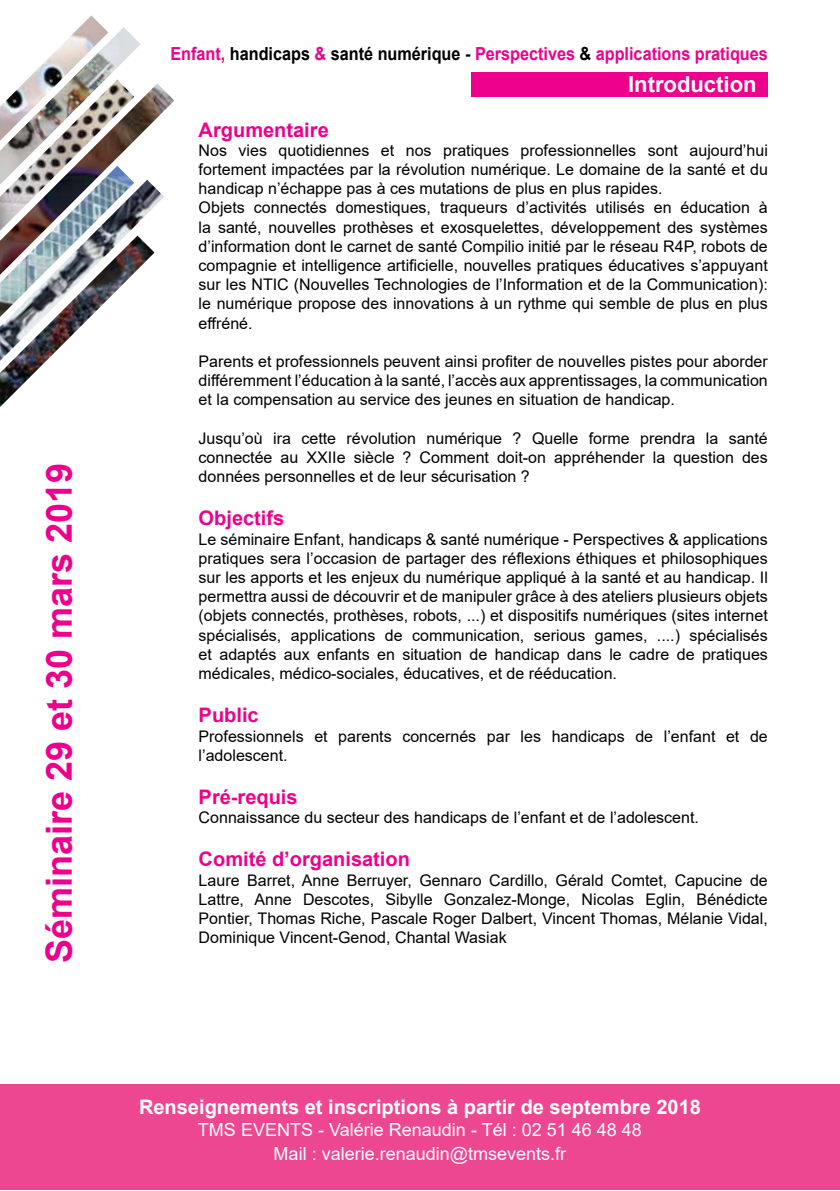
<style>
.page{position:relative;width:840px;height:1191px;background:#fff}
.page>*{position:absolute;margin:0;border:0;box-sizing:border-box;transform-origin:0 0}
.t1{font:700 36px "Arial";color:#ec008c}
.t2{font:700 22px "Arial";color:#fff}
.t3{font:700 20px "Arial";color:#ec008c}
.t4{font:700 20px "Arial";color:#fff}
.t5{font:18px/24px "Arial";color:#fff;text-align:center}
.t6{font:700 18px "Arial";color:#ec008c;scale:.9 1}
.t7{font:16px/19.2px "Arial";color:#000;text-align:justify}
.s1{color:#000}
</style>
<div class="page">
<div style="left:0;top:1084px;width:839px;height:106px;background:#ee4792"></div>
<img style="left:80px;top:15px;width:23px;height:12px">
<img style="left:27px;top:27px;width:114px;height:53px">
<img style="left:0;top:83px;width:174px;height:97px">
<img style="left:0;top:166px;width:134px;height:14px">
<img style="left:0;top:180px;width:164px;height:73px">
<img style="left:0;top:235px;width:154px;height:172px">
<div style="left:471px;top:72px;width:296px;height:24px;background:#ec008c"></div>
<h1 class="t1" style="left:34px;top:963px;width:502px;rotate:-90deg">Séminaire 29 et 30 mars 2019</h1>
<p class="t6" style="left:170px;top:41px;width:665px">Enfant, <span class="s1">handicaps</span> &amp; <span class="s1">santé numérique -</span> Perspectives <span class="s1">&amp;</span> applications pratiques</p>
<h2 class="t2" style="left:627px;top:69px;width:130px">Introduction</h2>
<p class="t3" style="left:198px;top:115px;width:132px">Argumentaire</p>
<p class="t7" style="left:198px;top:140px;width:570px;text-align:left">Nos vies quotidiennes et nos pratiques professionnelles sont aujourd’hui fortement impactées par la révolution numérique. Le domaine de la santé et du handicap n’échappe pas à ces mutations de plus en plus rapides.<br>Objets connectés domestiques, traqueurs d’activités utilisés en éducation à la santé, nouvelles prothèses et exosquelettes, développement des systèmes d’information dont le carnet de santé Compilio initié par le réseau R4P, robots de compagnie et intelligence artificielle, nouvelles pratiques éducatives s’appuyant sur les NTIC (Nouvelles Technologies de l’Information et de la Communication): le numérique propose des innovations à un rythme qui semble de plus en plus effréné.</p>
<p class="t7" style="left:198px;top:352px;width:570px">Parents et professionnels peuvent ainsi profiter de nouvelles pistes pour aborder différemment l’éducation à la santé, l’accès aux apprentissages, la communication et la compensation au service des jeunes en situation de handicap.</p>
<p class="t7" style="left:198px;top:428px;width:570px">Jusqu’où ira cette révolution numérique ? Quelle forme prendra la santé connectée au XXIIe siècle ? Comment doit-on appréhender la question des données personnelles et de leur sécurisation ?</p>
<p class="t3" style="left:198px;top:504px;width:87px">Objectifs</p>
<p class="t7" style="left:198px;top:529px;width:570px">Le séminaire Enfant, handicaps &amp; santé numérique - Perspectives &amp; applications pratiques sera l’occasion de partager des réflexions éthiques et philosophiques sur les apports et les enjeux du numérique appliqué à la santé et au handicap. Il permettra aussi de découvrir et de manipuler grâce à des ateliers plusieurs objets (objets connectés, prothèses, robots, ...) et dispositifs numériques (sites internet spécialisés, applications de communication, serious games, ....) spécialisés et adaptés aux enfants en situation de handicap dans le cadre de pratiques médicales, médico-sociales, éducatives, et de rééducation.</p>
<p class="t3" style="left:198px;top:701px;width:62px">Public</p>
<p class="t7" style="left:198px;top:726px;width:570px">Professionnels et parents concernés par les handicaps de l’enfant et de l’adolescent.</p>
<p class="t3" style="left:198px;top:783px;width:100px">Pré-requis</p>
<p class="t7" style="left:198px;top:808px;width:501px">Connaissance du secteur des handicaps de l’enfant et de l’adolescent.</p>
<p class="t3" style="left:198px;top:845px;width:213px">Comité d’organisation</p>
<p class="t7" style="left:198px;top:870px;width:570px">Laure Barret, Anne Berruyer, Gennaro Cardillo, Gérald Comtet, Capucine de Lattre, Anne Descotes, Sibylle Gonzalez-Monge, Nicolas Eglin, Bénédicte Pontier, Thomas Riche, Pascale Roger Dalbert, Vincent Thomas, Mélanie Vidal, Dominique Vincent-Genod, Chantal Wasiak</p>
<p class="t4" style="left:139px;top:1093px;width:563px">Renseignements et inscriptions à partir de septembre 2018</p>
<p class="t5" style="left:198px;top:1117px;width:445px">TMS EVENTS - Valérie Renaudin - Tél : 02 51 46 48 48<br>Mail : valerie.renaudin@tmsevents.fr</p>
</div>
